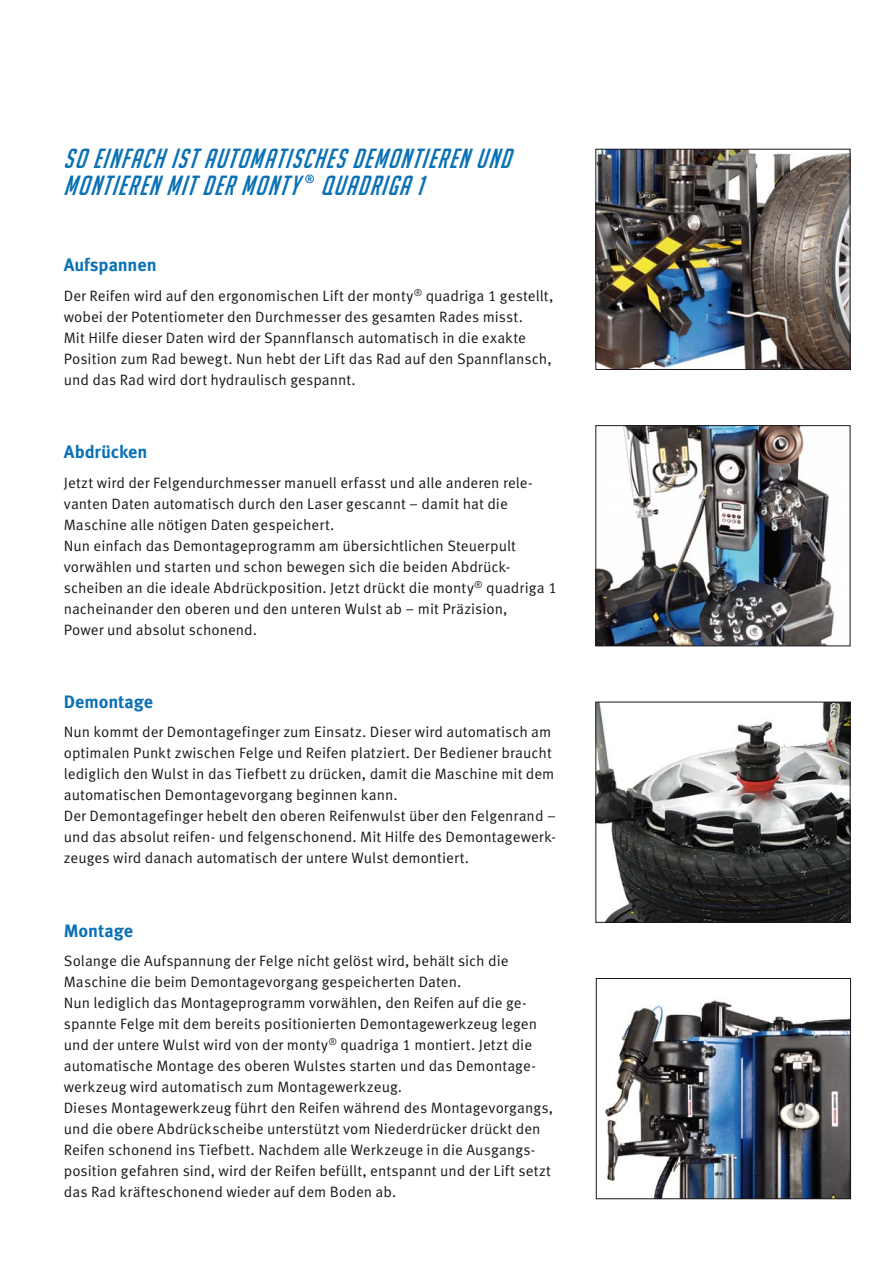
<style>
.page{position:relative;width:893px;height:1263px;background:#fff}
.page>*{position:absolute;margin:0;border:0;box-sizing:border-box;transform-origin:0 0}
.t1{font:italic 27px/27px "Big Noodle Titling";letter-spacing:.055em;color:#0a71b4}
.t2{font:700 18px "Meta Pro";letter-spacing:-.005em;color:#0a71b4}
.t3{font:15px/21px "Meta Pro";color:#1a171c}
.t4{font:500 11.7px "Meta Pro";color:#0a71b4}
</style>
<div class="page">
<img style="left:598px;top:427px;width:236px;height:217px">
<div style="left:596px;top:425px;width:254px;height:221px;border:1px solid #1a171c"></div>
<img style="left:598px;top:704px;width:250px;height:216px">
<div style="left:596px;top:702px;width:254px;height:220px;border:1px solid #1a171c"></div>
<img style="left:604px;top:1000px;width:245px;height:197px">
<div style="left:596px;top:978px;width:255px;height:221px;border:1px solid #1a171c"></div>
<img style="left:598px;top:151px;width:250px;height:217px">
<div style="left:596px;top:149px;width:254px;height:221px;border:1px solid #1a171c"></div>
<h1 class="t1" style="left:64px;top:145px;width:453px">SO EINFACH IST AUTOMATISCHES DEMONTIEREN UND<br>MONTIEREN MIT DER MONTY</h1>
<p class="t4" style="left:305px;top:175px;width:11px">®</p>
<h1 class="t1" style="left:321px;top:172px;width:109px">QUADRIGA 1</h1>
<p class="t2" style="left:64px;top:258px;width:94px">Aufspannen</p>
<p class="t3" style="left:64px;top:287px;width:491px">Der Reifen wird auf den ergonomischen Lift der monty<sup>®</sup> quadriga 1 gestellt, wobei der Potentiometer den Durchmesser des gesamten Rades misst.<br>Mit Hilfe dieser Daten wird der Spannflansch automatisch in die exakte Position zum Rad bewegt. Nun hebt der Lift das Rad auf den Spannflansch, und das Rad wird dort hydraulisch gespannt.</p>
<p class="t2" style="left:64px;top:445px;width:85px">Abdrücken</p>
<p class="t3" style="left:64px;top:473px;width:495px">Jetzt wird der Felgendurchmesser manuell erfasst und alle anderen rele&shy;vanten Daten automatisch durch den Laser gescannt – damit hat die Maschine alle nötigen Daten gespeichert.<br>Nun einfach das Demontage programm am übersichtlichen Steuerpult vorwählen und starten und schon bewegen sich die beiden Abdrück&shy;scheiben an die ideale Abdrückposition. Jetzt drückt die monty<sup>®</sup> quadriga 1 nacheinander den oberen und den unteren Wulst ab – mit Präzision,<br>Power und absolut schonend.</p>
<p class="t2" style="left:64px;top:695px;width:91px">Demontage</p>
<p class="t3" style="left:64px;top:723px;width:494px">Nun kommt der Demontagefinger zum Einsatz. Dieser wird automatisch am optimalen Punkt zwischen Felge und Reifen platziert. Der Bediener braucht lediglich den Wulst in das Tiefbett zu drücken, damit die Maschine mit dem automatischen Demontagevorgang beginnen kann.<br>Der Demontagefinger hebelt den oberen Reifenwulst über den Felgenrand – und das absolut reifen- und felgenschonend. Mit Hilfe des Demontagewerk&shy;zeuges wird danach automatisch der untere Wulst demontiert.</p>
<p class="t2" style="left:64px;top:924px;width:71px">Montage</p>
<p class="t3" style="left:64px;top:952px;width:491px">Solange die Aufspannung der Felge nicht gelöst wird, behält sich die Maschine die beim Demontagevorgang gespeicherten Daten.<br>Nun lediglich das Montageprogramm vorwählen, den Reifen auf die ge&shy;spannte Felge mit dem bereits positionierten Demontagewerkzeug legen und der untere Wulst wird von der monty<sup>®</sup> quadriga 1 montiert. Jetzt die automatische Montage des oberen Wulstes starten und das Demontage&shy;werkzeug wird automatisch zum Montagewerkzeug.<br>Dieses Montagewerkzeug führt den Reifen während des Montagevorgangs, und die obere Abdrückscheibe unterstützt vom Niederdrücker drückt den Reifen schonend ins Tiefbett. Nachdem alle Werkzeuge in die Ausgangs&shy;position gefahren sind, wird der Reifen befüllt, entspannt und der Lift setzt das Rad kräfteschonend wieder auf dem Boden ab.</p>
</div>
